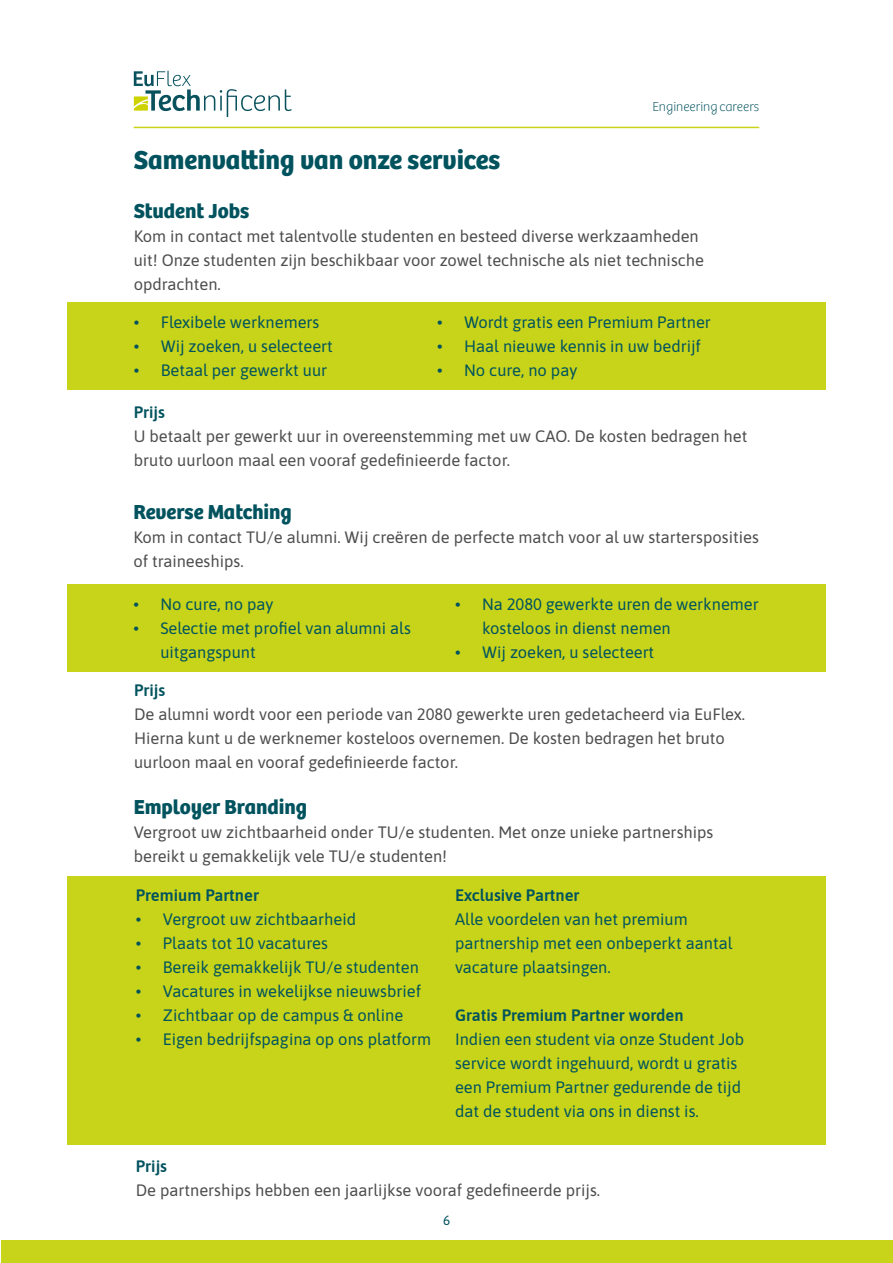
<style>
.page{position:relative;width:893px;height:1263px;background:#fff}
.page>*{position:absolute;margin:0;border:0;box-sizing:border-box;transform-origin:0 0}
.t1{font:700 27px "Bree";color:#00535e}
.t2{font:700 21px "Bree";color:#00535e}
.t3{font:16.5px/24px "Asap";color:#4d4d4d}
.t4{font:16.5px/24px "Asap";color:#00535e}
.t5{font:600 16.5px "Asap";color:#00535e}
.t6{font:100 13.5px "Bree";color:#00535e}
.t7{font:13.5px "Asap";color:#00535e}
</style>
<div class="page">
<div style="left:1px;top:1240px;width:891px;height:23px;background:#c8d419"></div>
<hr style="left:134px;top:127px;width:625px;height:1px;background:#c8d419">
<svg style="left:134px;top:71px;width:158px;height:46px"></svg>
<div style="left:68px;top:303px;width:758px;height:87px;background:#c8d419"></div>
<div style="left:67px;top:877px;width:759px;height:268px;background:#c8d419"></div>
<div style="left:67px;top:585px;width:758px;height:87px;background:#c8d419"></div>
<h1 class="t1" style="left:134px;top:144px;width:368px">Samenvatting van onze services</h1>
<p class="t6" style="left:652px;top:97px;width:108px">Engineering careers</p>
<p class="t2" style="left:134px;top:198px;width:117px">Student Jobs</p>
<p class="t3" style="left:134px;top:223px;width:572px">Kom in contact met talentvolle studenten en besteed diverse werkzaamheden uit! Onze studenten zijn beschikbaar voor zowel technische als niet technische opdrachten.</p>
<p class="t4" style="left:134px;top:309px;width:187px">• Flexibele werknemers</p>
<p class="t4" style="left:134px;top:333px;width:201px">• Wij zoeken, u selecteert</p>
<p class="t4" style="left:134px;top:357px;width:195px">• Betaal per gewerkt uur</p>
<p class="t4" style="left:437px;top:309px;width:275px">• Wordt gratis een Premium Partner</p>
<p class="t4" style="left:437px;top:333px;width:265px">• Haal nieuwe kennis in uw bedrijf</p>
<p class="t4" style="left:437px;top:357px;width:142px">• No cure, no pay</p>
<p class="t5" style="left:134px;top:401px;width:33px">Prijs</p>
<p class="t3" style="left:134px;top:424px;width:615px">U betaalt per gewerkt uur in overeenstemming met uw CAO. De kosten bedragen het bruto uurloon maal een vooraf gedefinieerde factor.</p>
<p class="t2" style="left:133px;top:500px;width:160px">Reverse Matching</p>
<p class="t3" style="left:133px;top:525px;width:627px">Kom in contact TU/e alumni. Wij creëren de perfecte match voor al uw startersposities of traineeships.</p>
<p class="t4" style="left:133px;top:591px;width:142px">• No cure, no pay</p>
<p class="t4" style="left:160px;top:615px;width:252px;text-indent:-27px">• Selectie met profiel van alumni als uitgangspunt</p>
<p class="t4" style="left:482px;top:591px;width:278px;text-indent:-27px">• Na 2080 gewerkte uren de werknemer kosteloos in dienst nemen</p>
<p class="t4" style="left:455px;top:639px;width:201px">• Wij zoeken, u selecteert</p>
<p class="t5" style="left:134px;top:678px;width:33px">Prijs</p>
<p class="t3" style="left:134px;top:701px;width:612px">De alumni wordt voor een periode van 2080 gewerkte uren gedetacheerd via EuFlex.<br>Hierna kunt u de werknemer kosteloos overnemen. De kosten bedragen het bruto uurloon maal en vooraf gedefinieerde factor.</p>
<p class="t2" style="left:134px;top:795px;width:175px">Employer Branding</p>
<p class="t3" style="left:134px;top:820px;width:581px">Vergroot uw zichtbaarheid onder TU/e studenten. Met onze unieke partnerships bereikt u gemakkelijk vele TU/e studenten!</p>
<p class="t5" style="left:136px;top:883px;width:125px">Premium Partner</p>
<p class="t4" style="left:136px;top:906px;width:222px">• Vergroot uw zichtbaarheid</p>
<p class="t4" style="left:136px;top:930px;width:194px">• Plaats tot 10 vacatures</p>
<p class="t4" style="left:136px;top:954px;width:285px">• Bereik gemakkelijk TU/e studenten</p>
<p class="t4" style="left:136px;top:978px;width:287px">• Vacatures in wekelijkse nieuwsbrief</p>
<p class="t4" style="left:136px;top:1002px;width:269px">• Zichtbaar op de campus &amp; online</p>
<p class="t4" style="left:136px;top:1026px;width:297px">• Eigen bedrijfspagina op ons platform</p>
<p class="t5" style="left:455px;top:883px;width:126px">Exclusive Partner</p>
<p class="t4" style="left:455px;top:906px;width:279px">Alle voordelen van het premium partnership met een onbeperkt aantal vacature plaatsingen.</p>
<p class="t5" style="left:455px;top:1003px;width:230px">Gratis Premium Partner worden</p>
<p class="t4" style="left:455px;top:1026px;width:291px">Indien een student via onze Student Job service wordt ingehuurd, wordt u gratis een Premium Partner gedurende de tijd dat de student via ons in dienst is.</p>
<p class="t5" style="left:136px;top:1154px;width:33px">Prijs</p>
<p class="t3" style="left:136px;top:1177px;width:466px">De partnerships hebben een jaarlijkse vooraf gedefineerde prijs.</p>
<p class="t7" style="left:443px;top:1211px;width:9px">6</p>
</div>
